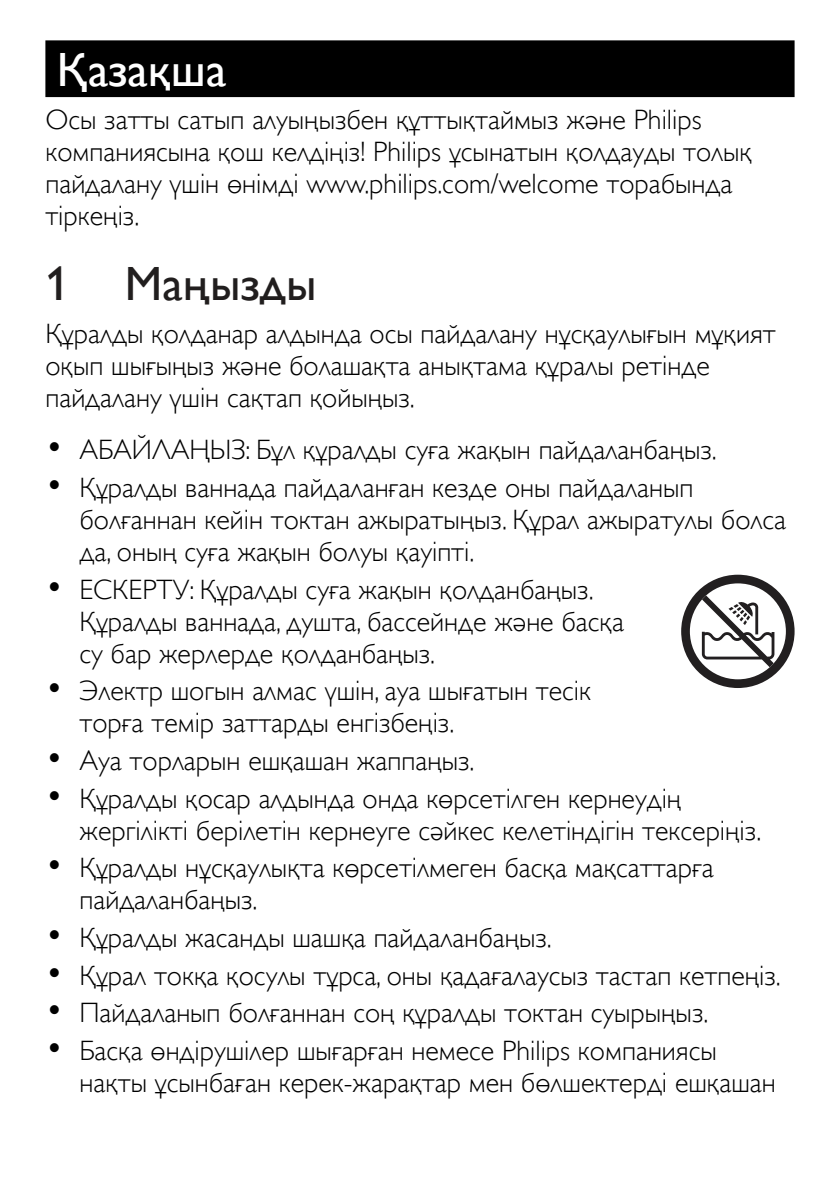
<style>
.page{position:relative;width:840px;height:1191px;background:#fff}
.page>*{position:absolute;margin:0;border:0;box-sizing:border-box;transform-origin:0 0}
.t1{font:48px "Gill Sans Alt One WGL";color:#211e1e}
.t2{font:48px "Gill Sans Alt One WGL";color:#fff}
.t3{font:28px/32px "Gill Sans Alt One WGL Light";color:#000}
.s1{font-size:36px}
</style>
<div class="page">
<div style="left:45px;top:40px;width:749px;height:57px;background:#000"></div>
<div style="left:680px;top:574px;width:114px;height:114px;background:#221f20;border-radius:50%"></div>
<div style="left:689px;top:583px;width:96px;height:96px;background:#fff;border-radius:50%"></div>
<svg style="left:693px;top:587px;width:86px;height:86px"></svg>
<h1 class="t2" style="left:57px;top:37px;width:171px">Қазақша</h1>
<p class="t3" style="left:45px;top:104px;width:707px">Осы затты сатып алуыңызбен құттықтаймыз және Philips компаниясына қош келдіңіз! Philips ұсынатын қолдауды толық пайдалану үшін өнімді www.philips.com/welcome торабында тіркеңіз.</p>
<h1 class="t1" style="left:45px;top:251px;width:273px">1 Маңызды</h1>
<p class="t3" style="left:45px;top:318px;width:731px">Құралды қолданар алдында осы пайдалану нұсқаулығын мұқият оқып шығыңыз және болашақта анықтама құралы ретінде пайдалану үшін сақтап қойыңыз.</p>
<p class="t3" style="left:45px;top:434px;width:672px"><span class="s1">•</span> АБАЙЛАҢЫЗ: Бұл құралды суға жақын пайдаланбаңыз.</p>
<p class="t3" style="left:79px;top:472px;width:707px;text-indent:-34px"><span class="s1">•</span> Құралды ваннада пайдаланған кезде оны пайдаланып болғаннан кейін токтан ажыратыңыз. Құрал ажыратулы болса да, оның суға жақын болуы қауіпті.</p>
<p class="t3" style="left:79px;top:573px;width:545px;text-indent:-34px"><span class="s1">•</span> ЕСКЕРТУ: Құралды суға жақын қолданбаңыз.<br>Құралды ваннада, душта, бассейнде және басқа су бар жерлерде қолданбаңыз.</p>
<p class="t3" style="left:79px;top:675px;width:513px;text-indent:-34px"><span class="s1">•</span> Электр шогын алмас үшін, ауа шығатын тесік торға темір заттарды енгізбеңіз.</p>
<p class="t3" style="left:45px;top:745px;width:430px"><span class="s1">•</span> Ауа торларын ешқашан жаппаңыз.</p>
<p class="t3" style="left:79px;top:782px;width:683px;text-indent:-34px"><span class="s1">•</span> Құралды қосар алдында онда көрсетілген кернеудің жергілікті берілетін кернеуге сәйкес келетіндігін тексеріңіз.</p>
<p class="t3" style="left:79px;top:852px;width:635px;text-indent:-34px"><span class="s1">•</span> Құралды нұсқаулықта көрсетілмеген басқа мақсаттарға пайдаланбаңыз.</p>
<p class="t3" style="left:45px;top:922px;width:507px"><span class="s1">•</span> Құралды жасанды шашқа пайдаланбаңыз.</p>
<p class="t3" style="left:45px;top:959px;width:736px"><span class="s1">•</span> Құрал токқа қосулы тұрса, оны қадағалаусыз тастап кетпеңіз.</p>
<p class="t3" style="left:45px;top:997px;width:664px"><span class="s1">•</span> Пайдаланып болғаннан соң құралды токтан суырыңыз.</p>
<p class="t3" style="left:79px;top:1035px;width:697px;text-indent:-34px"><span class="s1">•</span> Басқа өндірушілер шығарған немесе Philips компаниясы нақты ұсынбаған керек-жарақтар мен бөлшектерді ешқашан</p>
</div>
